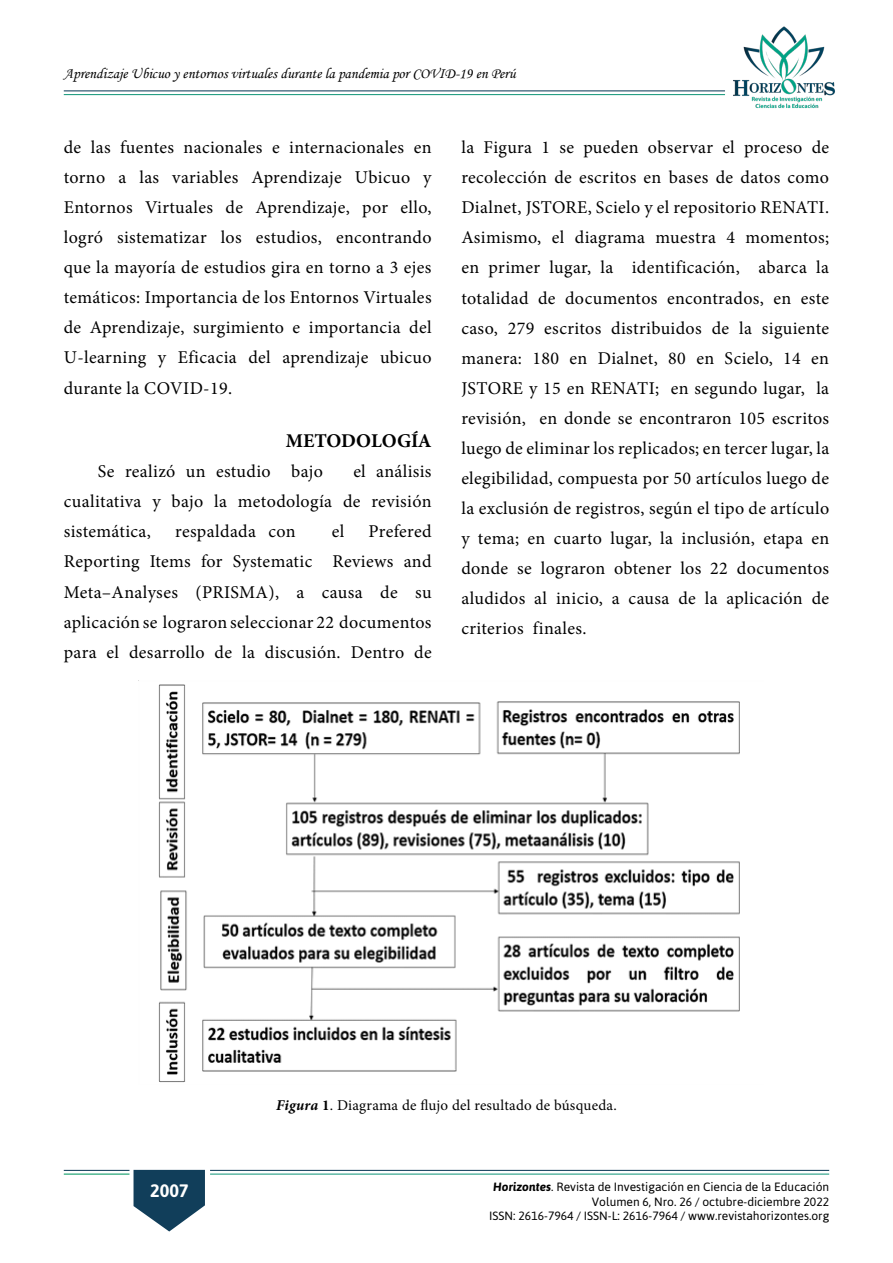
<style>
.page{position:relative;width:893px;height:1263px;background:#fff}
.page>*{position:absolute;margin:0;border:0;box-sizing:border-box;transform-origin:0 0}
.t1{font:700 19.5px "Minion Pro";letter-spacing:-.005em;color:#000}
.t2{font:18px/30px "Minion Pro";letter-spacing:.02em;color:#000;text-align:justify}
.t3{font:700 18px "Asap";color:#fff}
.t4{font:15px "Monotype Corsiva";color:#000}
.t5{font:15px "Minion Pro";letter-spacing:.015em;color:#000}
.t6{font:12px/14.4px "Asap";color:#000;text-align:right}
.s1{font-weight:700;font-style:italic}
.s2{font-weight:700}
</style>
<div class="page">
<img style="left:722px;top:26px;width:113px;height:83px">
<hr style="left:64px;top:94px;width:661px;height:1px;background:#17987b">
<hr style="left:64px;top:90px;width:661px;height:1px;background:#113e5a">
<svg style="left:134px;top:1170px;width:71px;height:61px"></svg>
<hr style="left:64px;top:1173px;width:65px;height:1px;background:#00975f">
<hr style="left:64px;top:1170px;width:65px;height:1px;background:#113e5a">
<hr style="left:210px;top:1173px;width:619px;height:1px;background:#17987b">
<hr style="left:210px;top:1170px;width:619px;height:1px;background:#113e5a">
<img style="left:138px;top:680px;width:602px;height:403px">
<p class="t4" style="left:64px;top:64px;width:453px">Aprendizaje Ubicuo y entornos virtuales durante la pandemia por COVID-19 en Perú</p>
<p class="t2" style="left:64px;top:133px;width:369px">de las fuentes nacionales e internacionales en torno a las variables Aprendizaje Ubicuo y Entornos Virtuales de Aprendizaje, por ello, logró sistematizar los estudios, encontrando que la mayoría de estudios gira en torno a 3 ejes temáticos: Importancia de los Entornos Virtuales de Aprendizaje, surgimiento e importancia del U-learning y Eficacia del aprendizaje ubicuo durante la COVID-19.</p>
<p class="t1" style="left:286px;top:427px;width:147px">METODOLOGÍA</p>
<p class="t2" style="left:98px;top:457px;width:227px">Se realizó un estudio bajo</p>
<p class="t2" style="left:64px;top:457px;width:369px;text-indent:290px">el análisis cualitativa y bajo la metodología de revisión sistemática,</p>
<p class="t2" style="left:64px;top:517px;width:369px;text-indent:305px">Prefered Reporting Items for Systematic Reviews and Meta–Analyses (PRISMA), a causa de su aplicación se lograron seleccionar 22 documentos para el desarrollo de la discusión. Dentro de</p>
<p class="t2" style="left:175px;top:517px;width:122px">respaldada con</p>
<p class="t2" style="left:332px;top:517px;width:14px">el</p>
<p class="t2" style="left:461px;top:133px;width:369px">la Figura 1 se pueden observar el proceso de recolección de escritos en bases de datos como Dialnet, JSTORE, Scielo y el repositorio RENATI.<br>Asimismo, el diagrama muestra 4 momentos; en primer lugar, la identificación, abarca la totalidad de documentos encontrados, en este caso, 279 escritos distribuidos de la siguiente manera: 180 en Dialnet, 80 en Scielo, 14 en JSTORE y 15 en RENATI; en segundo lugar, la revisión, en donde se encontraron 105 escritos luego de eliminar los replicados; en tercer lugar, la elegibilidad, compuesta por 50 artículos luego de la exclusión de registros, según el tipo de artículo y tema; en cuarto lugar, la inclusión, etapa en donde se lograron obtener los 22 documentos aludidos al inicio, a causa de la aplicación de criterios finales.</p>
<p class="t3" style="left:150px;top:1180px;width:40px">2007</p>
<p class="t5" style="left:276px;top:1095px;width:342px"><span class="s1">Figura</span> <span class="s2">1</span>. Diagrama de flujo del resultado de búsqueda.</p>
<p class="t6" style="left:489px;top:1180px;width:341px"><span class="s1">Horizontes</span>. Revista de Investigación en Ciencia de la Educación<br>Volumen 6, Nro. 26 / octubre-diciembre 2022<br>ISSN: 2616-7964 / ISSN-L: 2616-7964 / www.revistahorizontes.org</p>
</div>
